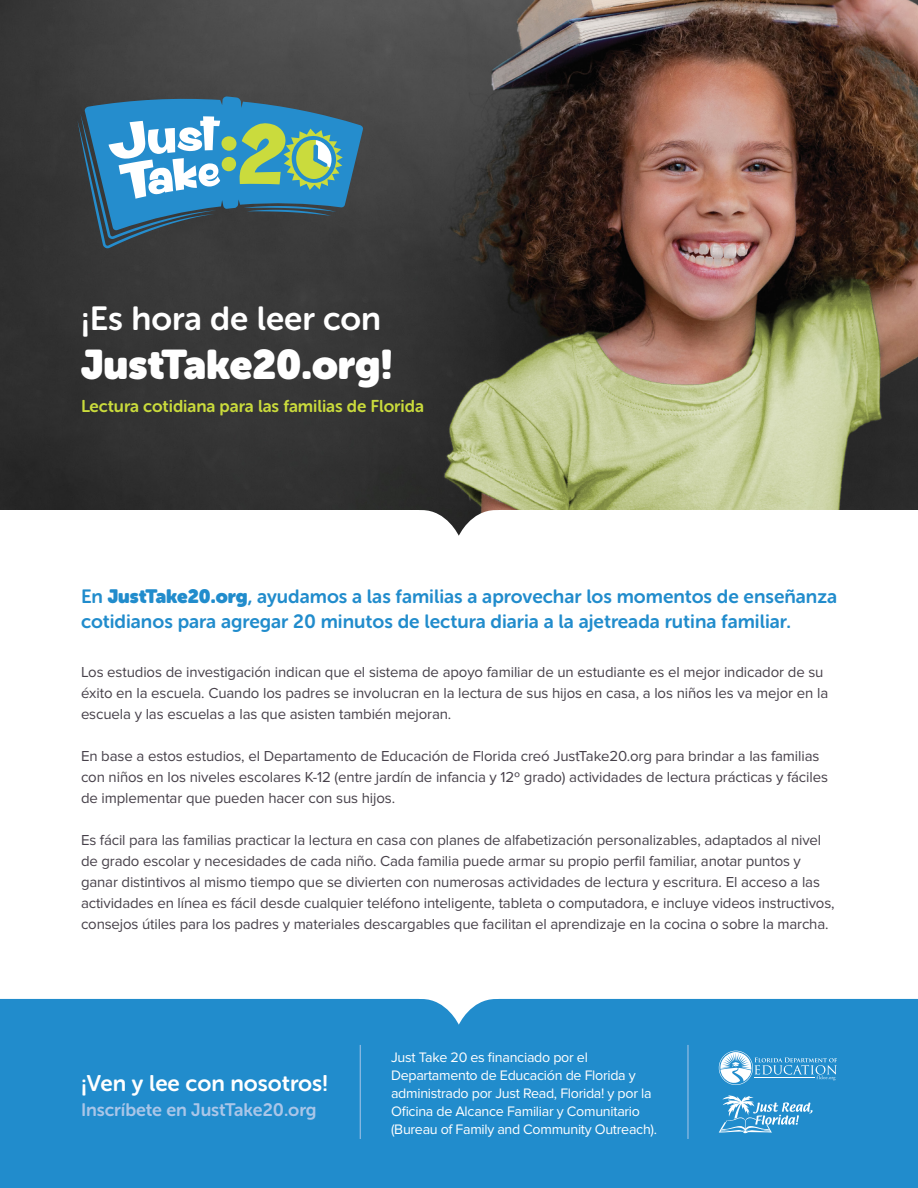
<style>
.page{position:relative;width:918px;height:1188px;background:#fff}
.page>*{position:absolute;margin:0;border:0;box-sizing:border-box;transform-origin:0 0}
.t1{font:40.95px "Museo Sans Rounded";color:#fff}
.t2{font:33.3px "Museo Sans Rounded 700";color:#fff}
.t3{font:22.5px "Museo Sans Rounded 700";color:#fff}
.t4{font:19.2px/25.5px "Museo Sans Rounded 700";color:#218ccc}
.t5{font:18px "Museo Sans Rounded 700";letter-spacing:-.005em;color:#aac6e8}
.t6{font:17.1px "Museo Sans Rounded 700";letter-spacing:-.005em;color:#cadb3c}
.t7{font:15px/21px "Proxima Nova";letter-spacing:-.01em;color:#47414a}
.t8{font:14.25px/18px "Proxima Nova";letter-spacing:-.02em;color:#fff}
.s1{font-family:"Museo Sans Rounded"}
</style>
<div class="page">
<div style="left:0;top:1025px;width:918px;height:163px;background:#218ccc"></div>
<svg style="left:719px;top:1051px;width:118px;height:34px;background:#57a7d8"></svg>
<svg style="left:719px;top:1095px;width:94px;height:38px;background:#55a6d7"></svg>
<hr style="left:360px;top:1045px;width:1px;height:94px;background:#aac6e8">
<hr style="left:688px;top:1045px;width:1px;height:94px;background:#aac6e8">
<div style="left:0;top:998px;width:918px;height:27px;background:#218ccc"></div>
<img style="left:0;top:0;width:918px;height:536px">
<svg style="left:77px;top:96px;width:286px;height:152px;background:#4e8193"></svg>
<h2 class="t2" style="left:81px;top:300px;width:302px">¡Es hora de leer con</h2>
<h1 class="t1" style="left:81px;top:341px;width:313px">JustTake20.org!</h1>
<p class="t6" style="left:81px;top:397px;width:345px">Lectura cotidiana para las familias de Florida</p>
<p class="t4" style="left:81px;top:583px;width:758px">En <span class="s1">JustTake20.org</span>, ayudamos a las familias a aprovechar los momentos de enseñanza cotidianos para agregar 20 minutos de lectura diaria a la ajetreada rutina familiar.</p>
<p class="t7" style="left:81px;top:661px;width:749px">Los estudios de investigación indican que el sistema de apoyo familiar de un estudiante es el mejor indicador de su éxito en la escuela. Cuando los padres se involucran en la lectura de sus hijos en casa, a los niños les va mejor en la escuela y las escuelas a las que asisten también mejoran.</p>
<p class="t7" style="left:81px;top:745px;width:749px">En base a estos estudios, el Departamento de Educación de Florida creó JustTake20.org para brindar a las familias con niños en los niveles escolares K-12 (entre jardín de infancia y 12º grado) actividades de lectura prácticas y fáciles de implementar que pueden hacer con sus hijos.</p>
<p class="t7" style="left:81px;top:829px;width:755px">Es fácil para las familias practicar la lectura en casa con planes de alfabetización personalizables, adaptados al nivel de grado escolar y necesidades de cada niño. Cada familia puede armar su propio perfil familiar, anotar puntos y ganar distintivos al mismo tiempo que se divierten con numerosas actividades de lectura y escritura. El acceso a las actividades en línea es fácil desde cualquier teléfono inteligente, tableta o computadora, e incluye videos instructivos, consejos útiles para los padres y materiales descargables que facilitan el aprendizaje en la cocina o sobre la marcha.</p>
<h3 class="t3" style="left:81px;top:1070px;width:249px">¡Ven y lee con nosotros!</h3>
<p class="t5" style="left:81px;top:1100px;width:237px">Inscríbete en JustTake20.org</p>
<p class="t8" style="left:391px;top:1048px;width:268px">Just Take 20 es financiado por el Departamento de Educación de Florida y administrado por Just Read, Florida! y por la Oficina de Alcance Familiar y Comunitario (Bureau of Family and Community Outreach).</p>
</div>
